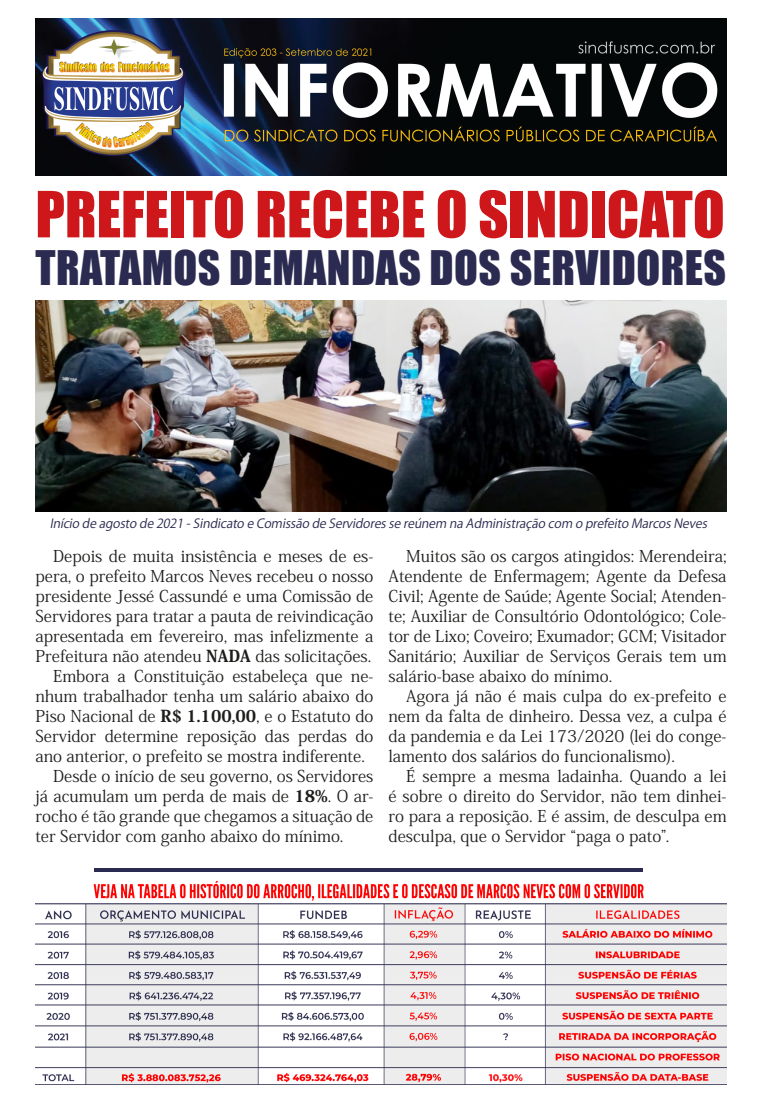
<style>
.page{position:relative;width:762px;height:1117px;background:#fff}
.page>*{position:absolute;margin:0;border:0;box-sizing:border-box;transform-origin:0 0}
.Estilo_de_parágrafo{font:58.75px "Impact";color:#cd171a}
.Estilo_de_parágrafo-2{font:43.75px "Impact";letter-spacing:.01em;color:#2b2a50}
.Estilo_de_parágrafo-3{font:16.25px/20px "Koz Min Pro";color:#1d1d1b;text-align:right}
.Estilo_de_parágrafo-4{font:italic 12.5px "Koz Go Pr 6 N";color:#2b2a50}
.s1{font-weight:800}
</style>
<div class="page">
<hr style="left:94px;top:868px;width:549px;height:3px;background:#2b2a50">
<img style="left:35px;top:880px;width:691px;height:204px">
<img style="left:35px;top:18px;width:691px;height:158px">
<img style="left:35px;top:300px;width:691px;height:211px">
<p class="Estilo_de_parágrafo" style="left:35px;top:169px;width:691px">PREFEITO RECEBE O SINDICATO</p>
<p class="Estilo_de_parágrafo-2" style="left:35px;top:233px;width:692px">TRATAMOS DEMANDAS DOS SERVIDORES</p>
<p class="Estilo_de_parágrafo-4" style="left:50px;top:516px;width:663px">Início de agosto de 2021 - Sindicato e Comissão de Servidores se reúnem na Administração com o prefeito Marcos Neves</p>
<p class="Estilo_de_parágrafo-3" style="left:53px;top:545px;width:322px">Depois de muita insistência e meses de es-</p>
<p class="Estilo_de_parágrafo-3" style="left:35px;top:585px;width:339px;text-align:justify">presidente Jessé Cassundé e uma Comissão de Servidores para tratar a pauta de reivindicação apresentada em fevereiro, mas infelizmente a Prefeitura não atendeu <span class="s1">NADA</span> das solicitações.</p>
<p class="Estilo_de_parágrafo-3" style="left:35px;top:685px;width:339px">nhum trabalhador tenha um salário abaixo do</p>
<p class="Estilo_de_parágrafo-3" style="left:35px;top:565px;width:339px">pera o, prefeito Marcos Neves recebeu o nosso</p>
<p class="Estilo_de_parágrafo-3" style="left:53px;top:665px;width:58px">Embora</p>
<p class="Estilo_de_parágrafo-3" style="left:35px;top:705px;width:339px">Piso Nacional de <span class="s1">R$ 1.100,00</span>, oe Estatuto do do</p>
<p class="Estilo_de_parágrafo-3" style="left:232px;top:665px;width:77px">estabeleça</p>
<p class="Estilo_de_parágrafo-3" style="left:134px;top:665px;width:92px">Constituição</p>
<p class="Estilo_de_parágrafo-3" style="left:118px;top:665px;width:10px">a</p>
<p class="Estilo_de_parágrafo-3" style="left:316px;top:665px;width:28px">que</p>
<p class="Estilo_de_parágrafo-3" style="left:351px;top:665px;width:24px">ne-</p>
<p class="Estilo_de_parágrafo-3" style="left:35px;top:725px;width:331px;text-align:left">Servidor<br>ano anterior o, prefeito se mostra indiferente.</p>
<p class="Estilo_de_parágrafo-3" style="left:53px;top:765px;width:322px">Desde o início de seu governo, os Servidores</p>
<p class="Estilo_de_parágrafo-3" style="left:35px;top:805px;width:339px">rocho é tão grande que chegamos a situação de</p>
<p class="Estilo_de_parágrafo-3" style="left:105px;top:725px;width:75px">determine</p>
<p class="Estilo_de_parágrafo-3" style="left:265px;top:725px;width:26px">das</p>
<p class="Estilo_de_parágrafo-3" style="left:298px;top:725px;width:50px">perdas</p>
<p class="Estilo_de_parágrafo-3" style="left:187px;top:725px;width:71px">reposição</p>
<p class="Estilo_de_parágrafo-3" style="left:35px;top:785px;width:339px">já acumulam um perda de mais de <span class="s1">18%</span>. O ar-</p>
<p class="Estilo_de_parágrafo-3" style="left:35px;top:825px;width:310px">ter Servidor com ganho abaixo do mínimo.</p>
<p class="Estilo_de_parágrafo-3" style="left:388px;top:545px;width:339px">Muitos são os cargos atingidos: Merendeira;<br>Atendente de Enfermagem; Agente da Defesa</p>
<p class="Estilo_de_parágrafo-3" style="left:388px;top:585px;width:339px">Civil; Agente de Saúde; Agente Social; Atenden-</p>
<p class="Estilo_de_parágrafo-3" style="left:388px;top:605px;width:339px">te; Auxiliar de Consultório Odontológico; Cole-</p>
<p class="Estilo_de_parágrafo-3" style="left:388px;top:625px;width:339px">tor de Lixo; Coveiro; Exumador; GCM; Visitador</p>
<p class="Estilo_de_parágrafo-3" style="left:388px;top:645px;width:339px;text-align:left">Sanitário; Auxiliar de Serviços Gerais tem um salário-base abaixo do mínimo.</p>
<p class="Estilo_de_parágrafo-3" style="left:388px;top:685px;width:339px">Agora já não é mais culpa do ex-prefeito e nem da falta de dinheiro. Dessa vez a, culpa é</p>
<p class="Estilo_de_parágrafo-3" style="left:388px;top:745px;width:288px">lamento dos salários do funcionalismo .(</p>
<p class="Estilo_de_parágrafo-3" style="left:388px;top:725px;width:339px">da pandemia e da Lei 173/2020 (lei do conge-</p>
<p class="Estilo_de_parágrafo-3" style="left:406px;top:765px;width:322px">É sempre a mesma ladainha. Quando a lei</p>
<p class="Estilo_de_parágrafo-3" style="left:388px;top:805px;width:339px">ro para a reposição éE. assim, de desculpa em</p>
<p class="Estilo_de_parágrafo-3" style="left:388px;top:785px;width:339px">é sobre o direito do Servidor, não tem dinhei-</p>
<p class="Estilo_de_parágrafo-3" style="left:388px;top:825px;width:282px">desculpa, que o Servidor “paga o pato .“</p>
</div>
